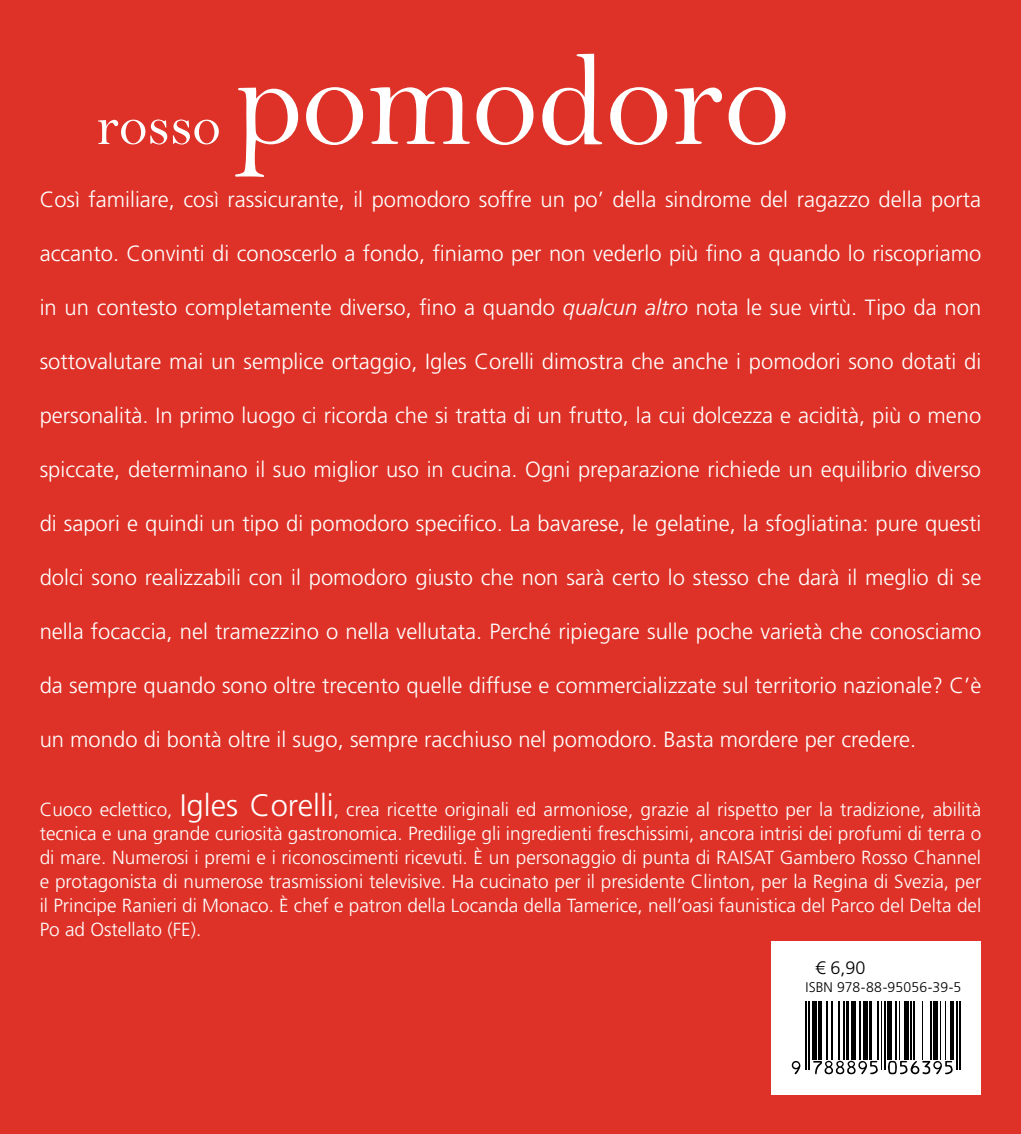
<style>
.page{position:relative;width:1021px;height:1134px;background:#fff}
.page>*{position:absolute;margin:0;border:0;box-sizing:border-box;transform-origin:0 0}
.t1{font:135px "Bell";letter-spacing:-.005em;color:#fff}
.t2{font:57.8px "Bell";letter-spacing:-.005em;color:#fff}
.t3{font:300 22px "Frutiger LT";color:#fff}
.t4{font:300 19px/24px "Frutiger LT";color:#fff;text-align:justify}
.t5{font:300 18px "Frutiger LT";color:#000}
.t6{font:300 14px "Frutiger LT";letter-spacing:.01em;color:#000}
.s1{font-style:italic}
.s2{font-size:31px}
</style>
<div class="page">
<div style="left:0;top:0;width:1020px;height:1134px;background:#de3228"></div>
<div style="left:771px;top:941px;width:210px;height:153px;background:#fff"></div>
<svg style="left:795px;top:1059px;width:166px;height:16px"></svg>
<hr style="left:795px;top:1001px;width:2px;height:68px;background:#fff">
<hr style="left:797px;top:1001px;width:1px;height:68px;background:#fff">
<hr style="left:798px;top:1001px;width:2px;height:68px;background:#fff">
<hr style="left:800px;top:1001px;width:2px;height:68px;background:#fff">
<hr style="left:802px;top:1001px;width:1px;height:68px;background:#fff">
<hr style="left:803px;top:1001px;width:2px;height:68px;background:#fff">
<hr style="left:805px;top:1001px;width:2px;height:68px;background:#000">
<hr style="left:807px;top:1001px;width:1px;height:68px;background:#fff">
<hr style="left:808px;top:1001px;width:2px;height:68px;background:#000">
<hr style="left:810px;top:1001px;width:1px;height:68px;background:#fff">
<div style="left:811px;top:1001px;width:5px;height:58px;background:#000"></div>
<hr style="left:818px;top:1001px;width:3px;height:58px;background:#000">
<hr style="left:826px;top:1001px;width:2px;height:58px;background:#000">
<hr style="left:831px;top:1001px;width:2px;height:58px;background:#000">
<hr style="left:838px;top:1001px;width:1px;height:58px;background:#000">
<hr style="left:843px;top:1001px;width:1px;height:58px;background:#000">
<hr style="left:846px;top:1001px;width:3px;height:58px;background:#000">
<div style="left:851px;top:1001px;width:5px;height:58px;background:#000"></div>
<hr style="left:859px;top:1001px;width:2px;height:58px;background:#000">
<div style="left:862px;top:1001px;width:5px;height:58px;background:#000"></div>
<hr style="left:869px;top:1001px;width:3px;height:58px;background:#000">
<hr style="left:877px;top:1001px;width:2px;height:58px;background:#000">
<hr style="left:879px;top:1001px;width:1px;height:68px;background:#fff">
<hr style="left:880px;top:1001px;width:2px;height:68px;background:#000">
<hr style="left:882px;top:1001px;width:2px;height:68px;background:#fff">
<hr style="left:884px;top:1001px;width:1px;height:68px;background:#000">
<hr style="left:885px;top:1001px;width:2px;height:68px;background:#fff">
<div style="left:887px;top:1001px;width:5px;height:58px;background:#000"></div>
<hr style="left:895px;top:1001px;width:2px;height:58px;background:#000">
<hr style="left:898px;top:1001px;width:2px;height:58px;background:#000">
<div style="left:903px;top:1001px;width:5px;height:58px;background:#000"></div>
<hr style="left:910px;top:1001px;width:2px;height:58px;background:#000">
<hr style="left:913px;top:1001px;width:2px;height:58px;background:#000">
<hr style="left:921px;top:1001px;width:2px;height:58px;background:#000">
<hr style="left:930px;top:1001px;width:1px;height:58px;background:#000">
<div style="left:933px;top:1001px;width:5px;height:58px;background:#000"></div>
<hr style="left:939px;top:1001px;width:2px;height:58px;background:#000">
<hr style="left:944px;top:1001px;width:2px;height:58px;background:#000">
<div style="left:949px;top:1001px;width:5px;height:58px;background:#000"></div>
<hr style="left:956px;top:1001px;width:1px;height:68px;background:#000">
<hr style="left:957px;top:1001px;width:2px;height:68px;background:#fff">
<hr style="left:959px;top:1001px;width:2px;height:68px;background:#000">
<svg style="left:813px;top:1061px;width:65px;height:13px"></svg>
<svg style="left:888px;top:1061px;width:64px;height:13px"></svg>
<svg style="left:791px;top:1061px;width:9px;height:13px"></svg>
<h2 class="t2" style="left:96px;top:91px;width:126px">rosso</h2>
<h1 class="t1" style="left:235px;top:21px;width:557px">pomodoro</h1>
<p class="t3" style="left:40px;top:186px;width:943px">Così familiare, così rassicurante, il pomodoro soffre un po’ della sindrome del ragazzo della porta</p>
<p class="t3" style="left:40px;top:240px;width:943px">accanto. Convinti di conoscerlo a fondo, finiamo per non vederlo più fino a quando lo riscopriamo</p>
<p class="t3" style="left:40px;top:294px;width:943px">in un contesto completamente diverso, fino a quando <span class="s1">qualcun altro</span> nota le sue virtù. Tipo da non</p>
<p class="t3" style="left:40px;top:348px;width:943px">sottovalutare mai un semplice ortaggio, Igles Corelli dimostra che anche i pomodori sono dotati di</p>
<p class="t3" style="left:40px;top:402px;width:943px">personalità. In primo luogo ci ricorda che si tratta di un frutto, la cui dolcezza e acidità, più o meno</p>
<p class="t3" style="left:40px;top:456px;width:943px">spiccate, determinano il suo miglior uso in cucina. Ogni preparazione richiede un equilibrio diverso</p>
<p class="t3" style="left:40px;top:510px;width:943px">di sapori e quindi un tipo di pomodoro specifico. La bavarese, le gelatine, la sfogliatina: pure questi</p>
<p class="t3" style="left:40px;top:564px;width:943px">dolci sono realizzabili con il pomodoro giusto che non sarà certo lo stesso che darà il meglio di se</p>
<p class="t3" style="left:40px;top:618px;width:943px">nella focaccia, nel tramezzino o nella vellutata. Perché ripiegare sulle poche varietà che conosciamo</p>
<p class="t3" style="left:40px;top:673px;width:943px">da sempre quando sono oltre trecento quelle diffuse e commercializzate sul territorio nazionale? C’è</p>
<p class="t3" style="left:40px;top:727px;width:878px">un mondo di bontà oltre il sugo, sempre racchiuso nel pomodoro. Basta mordere per credere.</p>
<p class="t4" style="left:40px;top:798px;width:943px">Cuoco eclettico, <span class="s2">Igles Corelli</span>, crea ricette originali ed armoniose, grazie al rispetto per la tradizione, abilità tecnica e una grande curiosità gastronomica. Predilige gli ingredienti freschissimi, ancora intrisi dei profumi di terra o di mare. Numerosi i premi e i riconoscimenti ricevuti. È un personaggio di punta di RAISAT Gambero Rosso Channel e protagonista di numerose trasmissioni televisive. Ha cucinato per il presidente Clinton, per la Regina di Svezia, per il Principe Ranieri di Monaco. È chef e patron della Locanda della Tamerice, nell’oasi faunistica del Parco del Delta del Po ad Ostellato (FE).</p>
<p class="t5" style="left:815px;top:957px;width:52px">¤ 6,90</p>
<p class="t6" style="left:805px;top:979px;width:157px">ISBN 978-88-95056-39-5</p>
</div>
